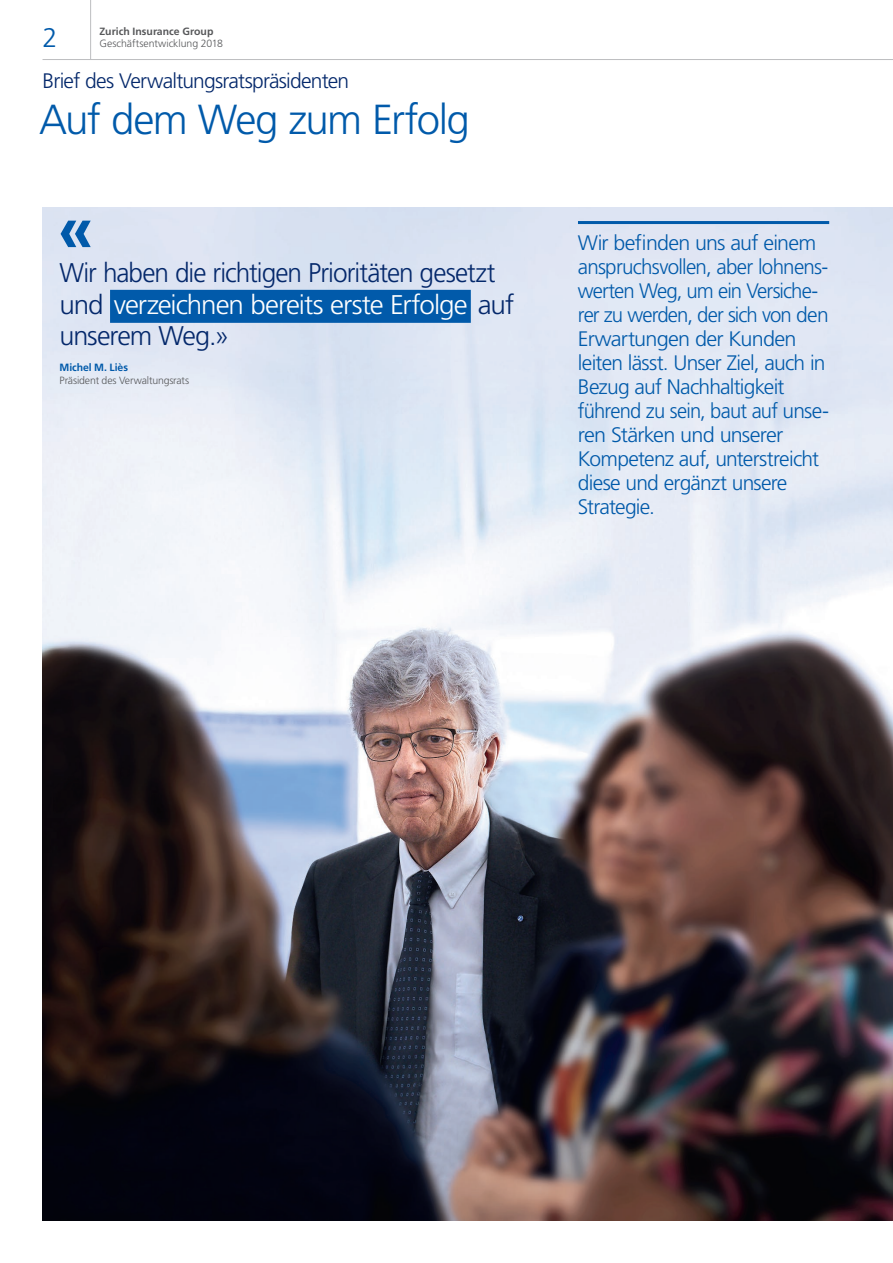
<style>
.page{position:relative;width:893px;height:1263px;background:#fff}
.page>*{position:absolute;margin:0;border:0;box-sizing:border-box;transform-origin:0 0}
.t1{font:700 64.5px "Frutiger LT Std";color:#015aaa}
.t2{font:300 42px "Frutiger LT Std";letter-spacing:-.035em;color:#015aaa}
.t3{font:300 27px/31.5px "Frutiger LT Std";letter-spacing:-.035em;color:#04286b}
.t4{font:300 27px "Frutiger LT Std";color:#015aaa}
.t5{font:300 21px/24px "Frutiger LT Std";letter-spacing:-.04em;color:#015aaa}
.t6{font:300 21px "Frutiger LT Std";letter-spacing:-.035em;color:#04286b}
.t7{font:300 10.5px "Frutiger LT Std";letter-spacing:-.01em;color:#57585a}
.t8{font:700 10.5px "Frutiger LT Std";color:#57585a}
.t9{font:700 10.5px "Frutiger LT Std";letter-spacing:-.005em;color:#015aaa}
.s1{color:#fff}
</style>
<div class="page">
<img style="left:43px;top:208px;width:850px;height:1012px">
<hr style="left:43px;top:59px;width:850px;height:1px;background:#bcbdc0">
<hr style="left:90px;top:0;width:1px;height:60px;background:#bcbdc0">
<hr style="left:578px;top:221px;width:251px;height:3px;background:#015aaa">
<div style="left:110px;top:290px;width:361px;height:33px;background:#015aaa"></div>
<p class="t8" style="left:99px;top:25px;width:115px">Zurich Insurance Group</p>
<p class="t4" style="left:43px;top:22px;width:17px">2</p>
<p class="t7" style="left:99px;top:37px;width:125px">Geschäftsentwicklung 2018</p>
<p class="t6" style="left:43px;top:69px;width:308px">Brief des Verwaltungsratspräsidenten</p>
<h2 class="t2" style="left:39px;top:95px;width:432px">Auf dem Weg zum Erfolg</h2>
<h1 class="t1" style="left:57px;top:191px;width:37px">«</h1>
<p class="t3" style="left:60px;top:258px;width:456px">Wir haben die richtigen Prioritäten gesetzt und <span class="s1">verzeichnen bereits erste Erfolge</span> auf unserem Weg.»</p>
<p class="t9" style="left:60px;top:361px;width:70px">Michel M. Liès</p>
<p class="t7" style="left:60px;top:374px;width:131px">Präsident des Verwaltungsrats</p>
<p class="t5" style="left:578px;top:231px;width:253px">Wir befinden uns auf einem anspruchsvollen, aber lohnens&shy;werten Weg, um ein Versiche&shy;rer zu werden, der sich von den<br>Erwartungen der Kunden leiten lässt. Unser Ziel, auch in<br>Bezug auf Nachhaltigkeit führend zu sein, baut auf unse&shy;ren Stärken und unserer<br>Kompetenz auf, unterstreicht diese und ergänzt unsere<br>Strategie.</p>
</div>
